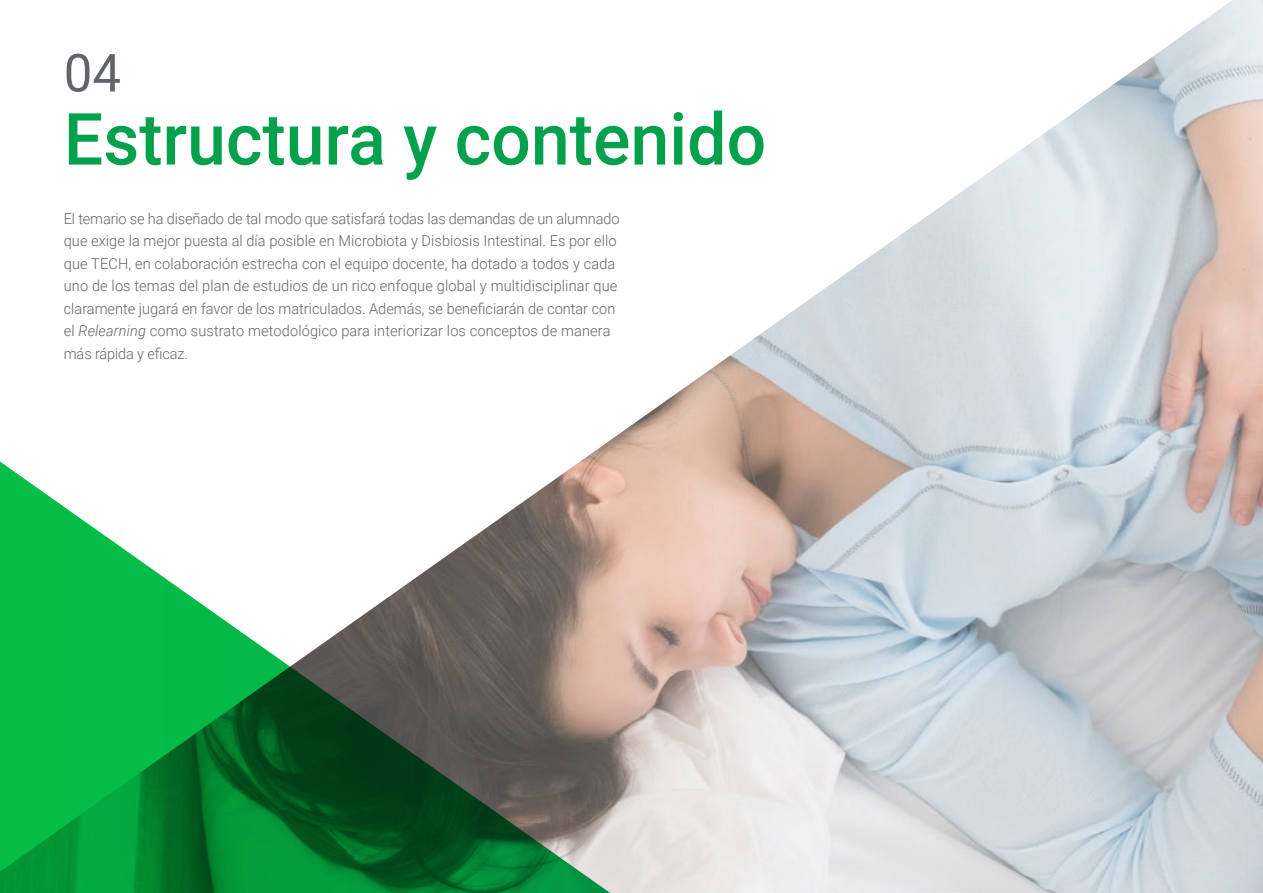
<style>
.page{position:relative;width:1263px;height:893px;background:#fff}
.page>*{position:absolute;margin:0;border:0;box-sizing:border-box;transform-origin:0 0}
.t1{font:500 72px "Roboto";color:#04a14d}
.t2{font:52.5px "Roboto";color:#61646a}
.t3{font:300 15px/22.5px "Roboto";letter-spacing:.005em;color:#61646a}
.s1{font-style:italic}
</style>
<div class="page">
<img style="left:602px;top:0;width:661px;height:893px">
<svg style="left:0;top:446px;width:640px;height:447px"></svg>
<h2 class="t2" style="left:64px;top:36px;width:59px">04</h2>
<h1 class="t1" style="left:64px;top:89px;width:704px">Estructura y contenido</h1>
<p class="t3" style="left:64px;top:207px;width:557px">El temario se ha diseñado de tal modo que satisfará todas las demandas de un alumnado que exige la mejor puesta al día posible en Microbiota y Disbiosis Intestinal. Es por ello que TECH, en colaboración estrecha con el equipo docente, ha dotado a todos y cada uno de los temas del plan de estudios de un rico enfoque global y multidisciplinar que claramente jugará en favor de los matriculados. Además, se beneficiarán de contar con el <span class="s1">Relearning</span> como sustrato metodológico para interiorizar los conceptos de manera más rápida y eficaz.</p>
</div>
